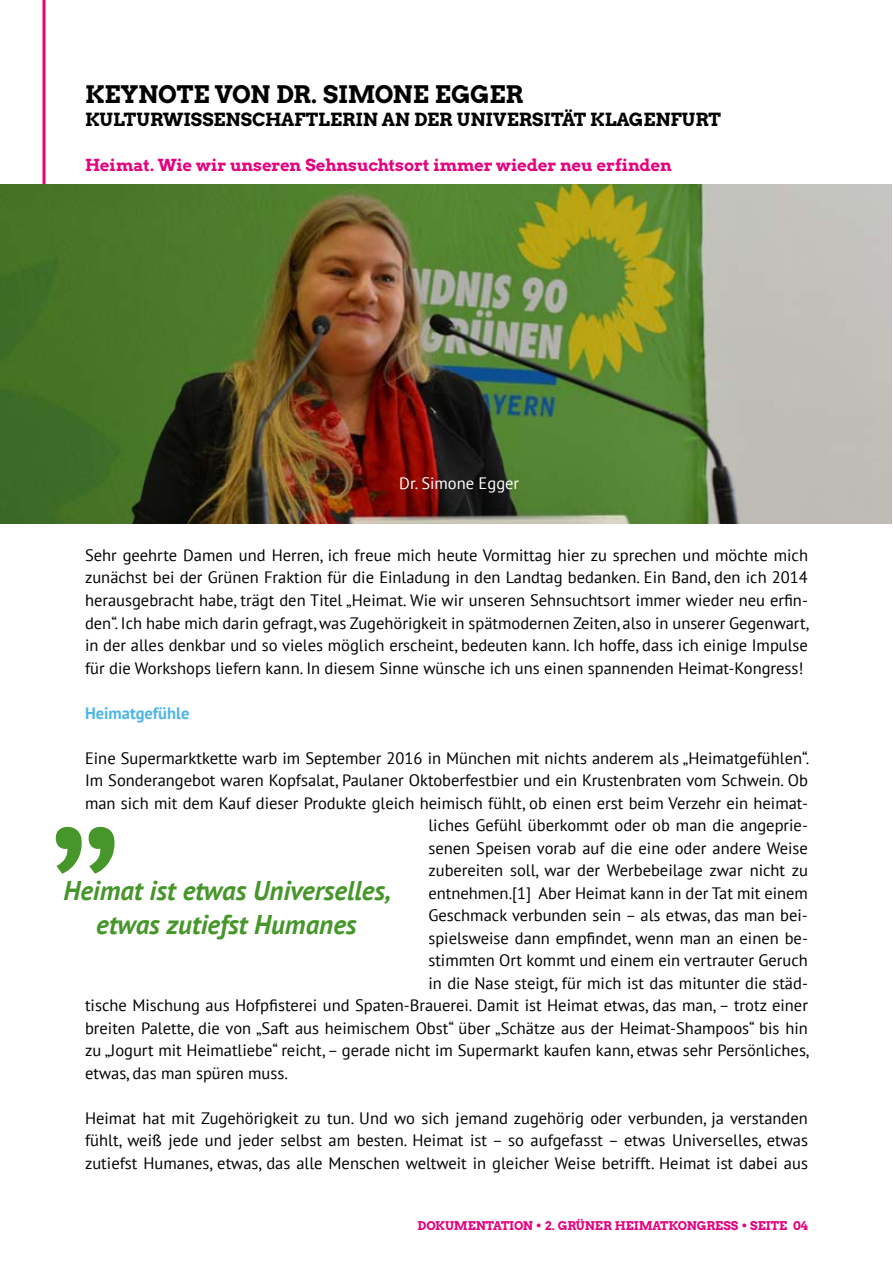
<style>
.page{position:relative;width:893px;height:1263px;background:#fff}
.page>*{position:absolute;margin:0;border:0;box-sizing:border-box;transform-origin:0 0}
.t1{font:225px "PT Sans";color:#46962b}
.t2{font:italic 700 27px/34.5px "PT Sans";color:#46962b;text-align:center}
.t3{font:24px "Arvo Gruen";letter-spacing:-.005em;color:#000}
.t4{font:18px "Arvo Gruen";color:#000}
.t5{font:16.5px/22.5px "PT Sans";color:#000;text-align:justify}
.t6{font:16.5px "Arvo Gruen";color:#e6007d}
.t7{font:16.5px "PT Sans";color:#fff}
.t8{font:700 16.5px "PT Sans";color:#4db4e7}
.t9{font:12px "Arvo Gruen";color:#e6007d}
</style>
<div class="page">
<hr style="left:43px;top:0;width:3px;height:425px;background:#e6007d">
<img style="left:0;top:185px;width:892px;height:338px">
<h3 class="t3" style="left:85px;top:78px;width:440px">KEYNOTE VON DR. SIMONE EGGER</h3>
<p class="t4" style="left:85px;top:107px;width:637px">KULTURWISSENSCHAFTLERIN AN DER UNIVERSITÄT KLAGENFURT</p>
<p class="t6" style="left:85px;top:153px;width:588px">Heimat. Wie wir unseren Sehnsuchtsort immer wieder neu erfinden</p>
<p class="t7" style="left:399px;top:472px;width:121px">Dr. Simone Egger</p>
<p class="t5" style="left:85px;top:543px;width:726px">Sehr geehrte Damen und Herren, ich freue mich heute Vormittag hier zu sprechen und möchte mich zunächst bei der Grünen Fraktion für die Einladung in den Landtag bedanken. Ein Band, den ich 2014 herausgebracht habe, trägt den Titel „Heimat. Wie wir unseren Sehnsuchtsort immer wieder neu erfin&shy;den“. Ich habe mich darin gefragt, was Zugehörigkeit in spätmodernen Zeiten, also in unserer Gegenwart, in der alles denkbar und so vieles möglich erscheint, bedeuten kann. Ich hoffe, dass ich einige Impulse für die Workshops liefern kann. In diesem Sinne wünsche ich uns einen spannenden Heimat-Kongress!</p>
<p class="t8" style="left:85px;top:702px;width:106px">Heimatgefühle</p>
<p class="t5" style="left:85px;top:746px;width:724px">Eine Supermarktkette warb im September 2016 in München mit nichts anderem als „Heimatgefühlen“.</p>
<p class="t5" style="left:85px;top:768px;width:724px">Im Sonderangebot waren Kopfsalat, Paulaner Oktoberfestbier und ein Krustenbraten vom Schwein. Ob</p>
<p class="t5" style="left:85px;top:791px;width:724px">man sich mit dem Kauf dieser Produkte gleich heimisch fühlt, ob einen erst beim Verzehr ein heimat-</p>
<p class="t5" style="left:428px;top:814px;width:381px">liches Gefühl überkommt oder ob man die angeprie-</p>
<p class="t5" style="left:428px;top:836px;width:381px">senen Speisen vorab auf die eine oder andere Weise</p>
<p class="t5" style="left:428px;top:859px;width:381px">zubereiten soll, war der Werbebeilage zwar nicht zu</p>
<p class="t5" style="left:428px;top:881px;width:381px">entnehmen.[1] Aber Heimat kann in der Tat mit einem</p>
<p class="t5" style="left:428px;top:904px;width:381px">Geschmack verbunden sein – als etwas, das man bei-</p>
<p class="t5" style="left:428px;top:926px;width:381px">spielsweise dann empfindet, wenn man an einen be-</p>
<p class="t5" style="left:428px;top:949px;width:381px">stimmten Ort kommt und einem ein vertrauter Geruch</p>
<p class="t5" style="left:428px;top:971px;width:381px">in die Nase steigt, für mich ist das mitunter die städ-</p>
<p class="t5" style="left:85px;top:994px;width:724px">tische Mischung aus Hofpfisterei und Spaten-Brauerei. Damit ist Heimat etwas, das man, – trotz einer</p>
<p class="t5" style="left:85px;top:1016px;width:724px">breiten Palette, die von „Saft aus heimischem Obst“ über „Schätze aus der Heimat-Shampoos“ bis hin</p>
<p class="t5" style="left:85px;top:1039px;width:726px">zu „Jogurt mit Heimatliebe“ reicht, – gerade nicht im Supermarkt kaufen kann, etwas sehr Persönliches,</p>
<p class="t5" style="left:85px;top:1061px;width:203px">etwas, das man spüren muss.</p>
<p class="t5" style="left:85px;top:1106px;width:724px">Heimat hat mit Zugehörigkeit zu tun. Und wo sich jemand zugehörig oder verbunden, ja verstanden fühlt, weiß jede und jeder selbst am besten. Heimat ist – so aufgefasst – etwas Universelles, etwas zutiefst Humanes, etwas, das alle Menschen weltweit in gleicher Weise betrifft. Heimat ist dabei aus</p>
<h1 class="t1" style="left:47px;top:625px;width:78px">„</h1>
<h2 class="t2" style="left:63px;top:872px;width:329px">Heimat ist etwas Universelles, etwas zutiefst Humanes</h2>
<p class="t9" style="left:417px;top:1217px;width:392px">DOKUMENTATION • 2. GRÜNER HEIMATKONGRESS • SEITE 04</p>
</div>
